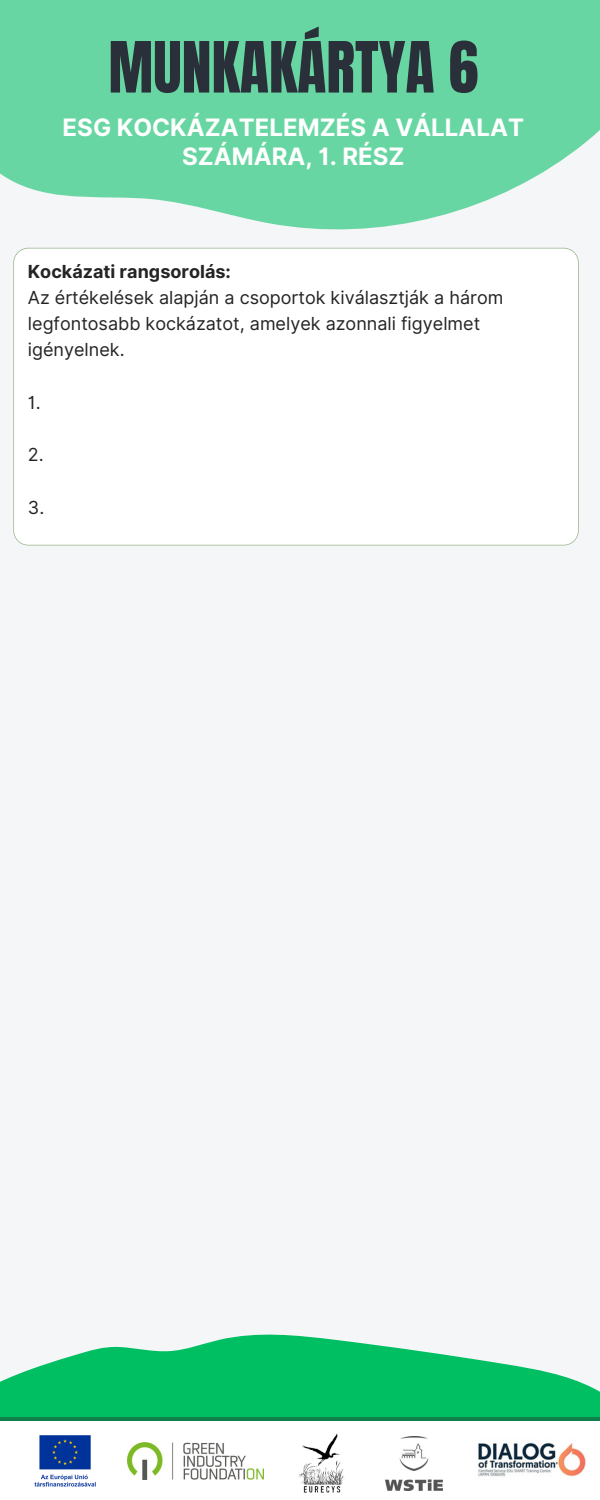
<style>
.page{position:relative;width:600px;height:1500px;background:#f5f6f7}
.page>*{position:absolute;margin:0;border:0;box-sizing:border-box;transform-origin:0 0}
.t1{font:60px "Anton";color:#293039}
.t2{font:700 24px/29.2px "Inter";color:#fff;text-align:center}
.t3{font:18px/26.2px "Inter";color:#242424}
.t4{font:700 18px "Inter";color:#242424}
</style>
<div class="page">
<svg style="left:0;top:0;width:600px;height:230px;background:#78d9ac"></svg>
<svg style="left:0;top:1334px;width:600px;height:83px;fill:#00bf63"></svg>
<div style="left:0;top:1419px;width:600px;height:81px;background:#fff"></div>
<hr style="left:0;top:1417px;width:600px;height:3px;background:#10804a">
<img style="left:385px;top:1436px;width:57px;height:54px">
<img style="left:299px;top:1433px;width:45px;height:60px">
<img style="left:127px;top:1443px;width:136px;height:37px">
<img style="left:478px;top:1442px;width:108px;height:35px">
<div style="left:13px;top:248px;width:566px;height:298px;background:#fff"></div>
<img style="left:34px;top:1435px;width:62px;height:52px">
<p class="t1" style="left:108px;top:24px;width:371px">MUNKAKÁRTYA 6</p>
<p class="t2" style="left:63px;top:112px;width:463px">ESG KOCKÁZATELEMZÉS A VÁLLALAT<br>SZÁMÁRA, 1. RÉSZ</p>
<p class="t4" style="left:28px;top:260px;width:205px">Kockázati rangsorolás:</p>
<p class="t3" style="left:28px;top:284px;width:477px">Az értékelések alapján a csoportok kiválasztják a három</p>
<p class="t3" style="left:28px;top:310px;width:454px">legfontosabb kockázatot, amelyek azonnali figyelmet igényelnek.</p>
<p class="t3" style="left:28px;top:389px;width:14px">1.</p>
<p class="t3" style="left:28px;top:442px;width:17px">2.</p>
<p class="t3" style="left:28px;top:494px;width:18px">3.</p>
</div>
